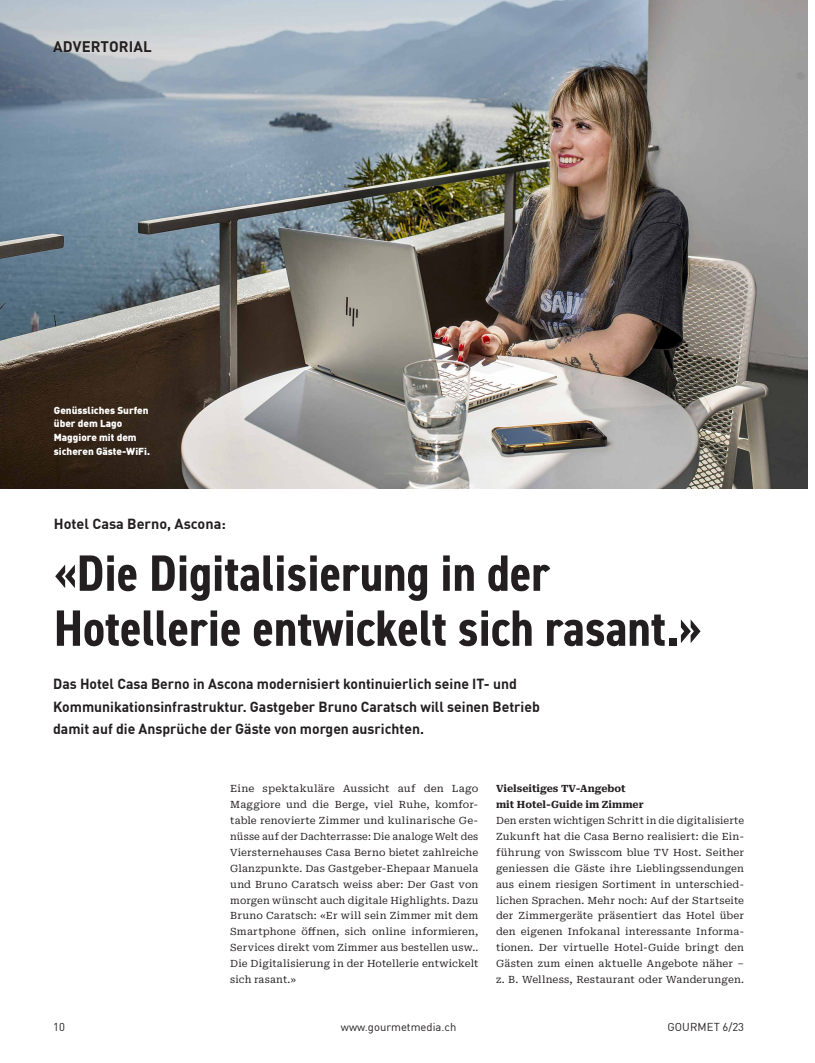
<style>
.page{position:relative;width:815px;height:1063px;background:#fff}
.page>*{position:absolute;margin:0;border:0;box-sizing:border-box;transform-origin:0 0}
.t1{font:700 condensed 51.25px/55px "DIN2014";color:#231f20}
.t2{font:700 15px "DINOT";letter-spacing:.01em;color:#231f20}
.t3{font:700 14.38px/22.5px "DINOT";color:#231f20}
.t4{font:11.25px "DINOT";color:#231f20}
.t5{font:10px/16px "Roboto Serif";letter-spacing:.005em;color:#231f20;text-align:justify;scale:1.04 1}
.t6{font:10px/16px "Roboto Serif";letter-spacing:.005em;color:#231f20;text-align:justify}
.t7{font:900 10px/13.8px "DINOT";color:#fff}
.t8{font:700 10px/16px "Roboto Serif";color:#231f20}
</style>
<div class="page">
<img style="left:0;top:0;width:808px;height:489px">
<h2 class="t2" style="left:53px;top:35px;width:100px">ADVERTORIAL</h2>
<p class="t7" style="left:54px;top:402px;width:98px">Genüssliches Surfen über dem Lago<br>Maggiore mit dem sicheren Gäste-WiFi.</p>
<h3 class="t3" style="left:54px;top:511px;width:173px">Hotel Casa Berno, Ascona:</h3>
<h1 class="t1" style="left:54px;top:545px;width:649px">«Die Digitalisierung in der<br>Hotellerie entwickelt sich rasant.»</h1>
<h3 class="t3" style="left:53px;top:671px;width:488px">Das Hotel Casa Berno in Ascona modernisiert kontinuierlich seine IT- und<br>Kommunikationsinfrastruktur. Gastgeber Bruno Caratsch will seinen Betrieb damit auf die Ansprüche der Gäste von morgen ausrichten.</h3>
<p class="t5" style="left:230px;top:780px;width:240px">Eine spektakuläre Aussicht auf den Lago Maggiore und die Berge, viel Ruhe, komfor&shy;table renovierte Zimmer und kulinarische Ge&shy;nüsse auf der Dachterrasse: Die analoge Welt des Viersternehauses Casa Berno bietet zahlreiche Glanzpunkte. Das Gastgeber-Ehepaar Manuela und Bruno Caratsch weiss aber: Der Gast von morgen wünscht auch digitale Highlights. Dazu Bruno Caratsch: «Er will sein Zimmer mit dem Smartphone öffnen, sich online informieren, Services direkt vom Zimmer aus bestellen usw..<br>Die Digitalisierung in der Hotellerie entwickelt sich rasant.»</p>
<p class="t8" style="left:496px;top:780px;width:149px">Vielseitiges TV-Angebot mit Hotel-Guide im Zimmer</p>
<p class="t6" style="left:496px;top:812px;width:250px">Den ersten wichtigen Schritt in die digitalisierte Zukunft hat die Casa Berno realisiert: die Ein&shy;führung von Swisscom blue TV Host. Seither geniessen die Gäste ihre Lieblingssendungen aus einem riesigen Sortiment in unterschied&shy;lichen Sprachen. Mehr noch: Auf der Startseite der Zimmergeräte präsentiert das Hotel über den eigenen Infokanal interessante Informa&shy;tionen. Der virtuelle Hotel-Guide bringt den Gästen zum einen aktuelle Angebote näher – z. B. Wellness, Restaurant oder Wanderungen.</p>
<p class="t4" style="left:53px;top:1018px;width:13px">10</p>
<p class="t4" style="left:341px;top:1018px;width:117px">www.gourmetmedia.ch</p>
<p class="t4" style="left:667px;top:1018px;width:78px">GOURMET 6/23</p>
</div>
